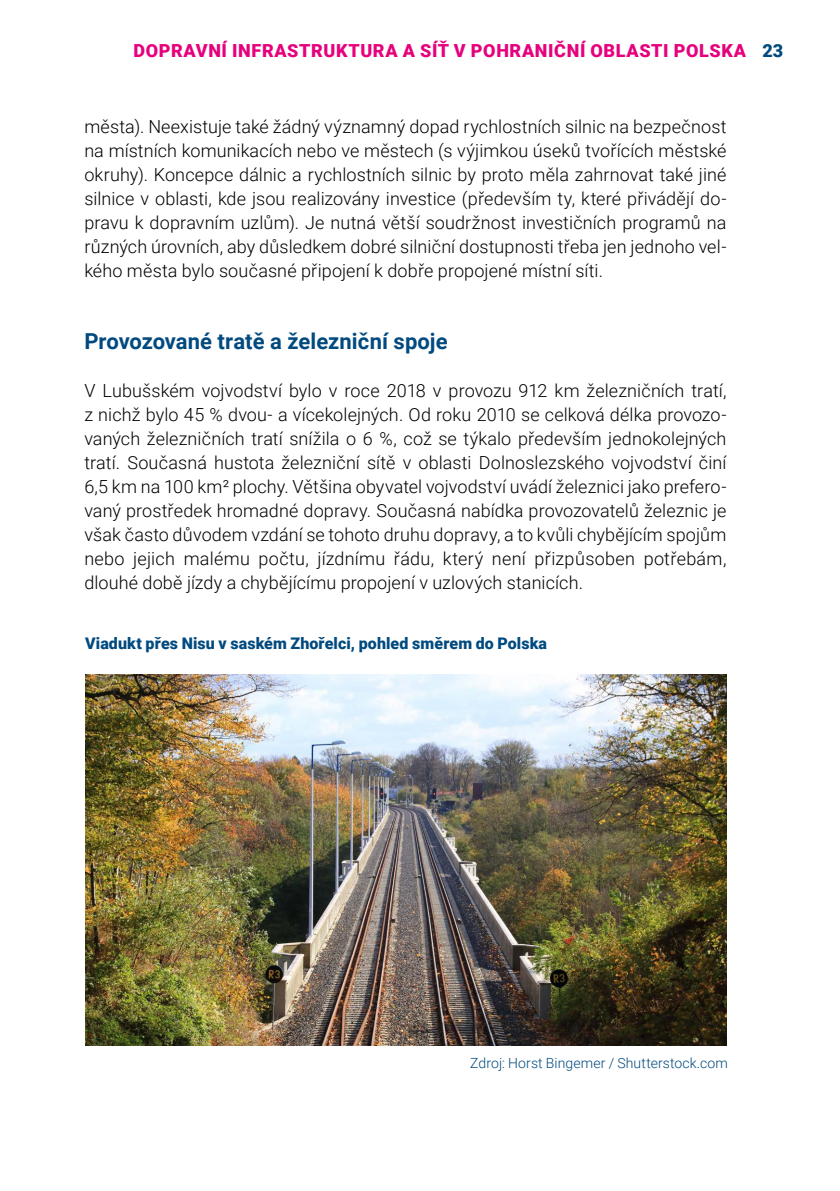
<style>
.page{position:relative;width:840px;height:1191px;background:#fff}
.page>*{position:absolute;margin:0;border:0;box-sizing:border-box;transform-origin:0 0}
.t1{font:700 22px "Roboto";color:#004a7f}
.t2{font:300 18px/24px "Roboto";letter-spacing:.005em;color:#000;text-align:justify}
.t3{font:900 18px "Roboto";letter-spacing:.035em;color:#e6007d}
.t4{font:900 18px "Roboto";color:#004a7f}
.t5{font:900 16px "Roboto";letter-spacing:.005em;color:#004a7f}
.t6{font:300 14px "Roboto";letter-spacing:.01em;color:#004a7f}
</style>
<div class="page">
<img style="left:85px;top:675px;width:641px;height:370px">
<p class="t3" style="left:133px;top:38px;width:179px">DOPRAVNÍ INFRASTRU</p>
<p class="t3" style="left:336px;top:38px;width:25px">KTUR</p>
<p class="t3" style="left:385px;top:38px;width:362px">A A SÍŤ V POHRANIČNÍ OBLASTI POLSKA</p>
<p class="t4" style="left:762px;top:38px;width:22px">23</p>
<p class="t2" style="left:84px;top:114px;width:643px">města). Neexistuje také žádný významný dopad rychlostních silnic na bezpečnost na místních komunikacích nebo ve městech (s výjimkou úseků tvořících městské okruhy). Koncepce dálnic a rychlostních silnic by proto měla zahrnovat také jiné silnice v oblasti, kde jsou realizovány investice (především ty, které přivádějí do&shy;pravu k dopravním uzlům). Je nutná větší soudržnost investičních programů na různých úrovních, aby důsledkem dobré silniční dostupnosti třeba jen jednoho vel&shy;kého města bylo současné připojení k dobře propojené místní síti.</p>
<p class="t1" style="left:84px;top:326px;width:364px">Provozované tratě a železniční spoje</p>
<p class="t2" style="left:84px;top:378px;width:643px">V Lubušském vojvodství bylo v roce 2018 v provozu 912 km železničních tratí, z nichž bylo 45 % dvou- a vícekolejných. Od roku 2010 se celková délka provozo&shy;vaných železničních tratí snížila o 6 %, což se týkalo především jednokolejných tratí. Současná hustota železniční sítě v oblasti Dolnoslezského vojvodství činí 6,5 km na 100 km² plochy. Většina obyvatel vojvodství uvádí železnici jako prefero&shy;vaný prostředek hromadné dopravy. Současná nabídka provozovatelů železnic je však často důvodem vzdání se tohoto druhu dopravy, a to kvůli chybějícím spojům nebo jejich malému počtu, jízdnímu řádu, který není přizpůsoben potřebám, dlouhé době jízdy a chybějícímu propojení v uzlových stanicích.</p>
<p class="t5" style="left:85px;top:632px;width:463px">Viadukt přes Nisu v saském Zhořelci, pohled směrem do Polska</p>
<p class="t6" style="left:470px;top:1053px;width:259px">Zdroj: Horst Bingemer / Shutterstock.com</p>
</div>
